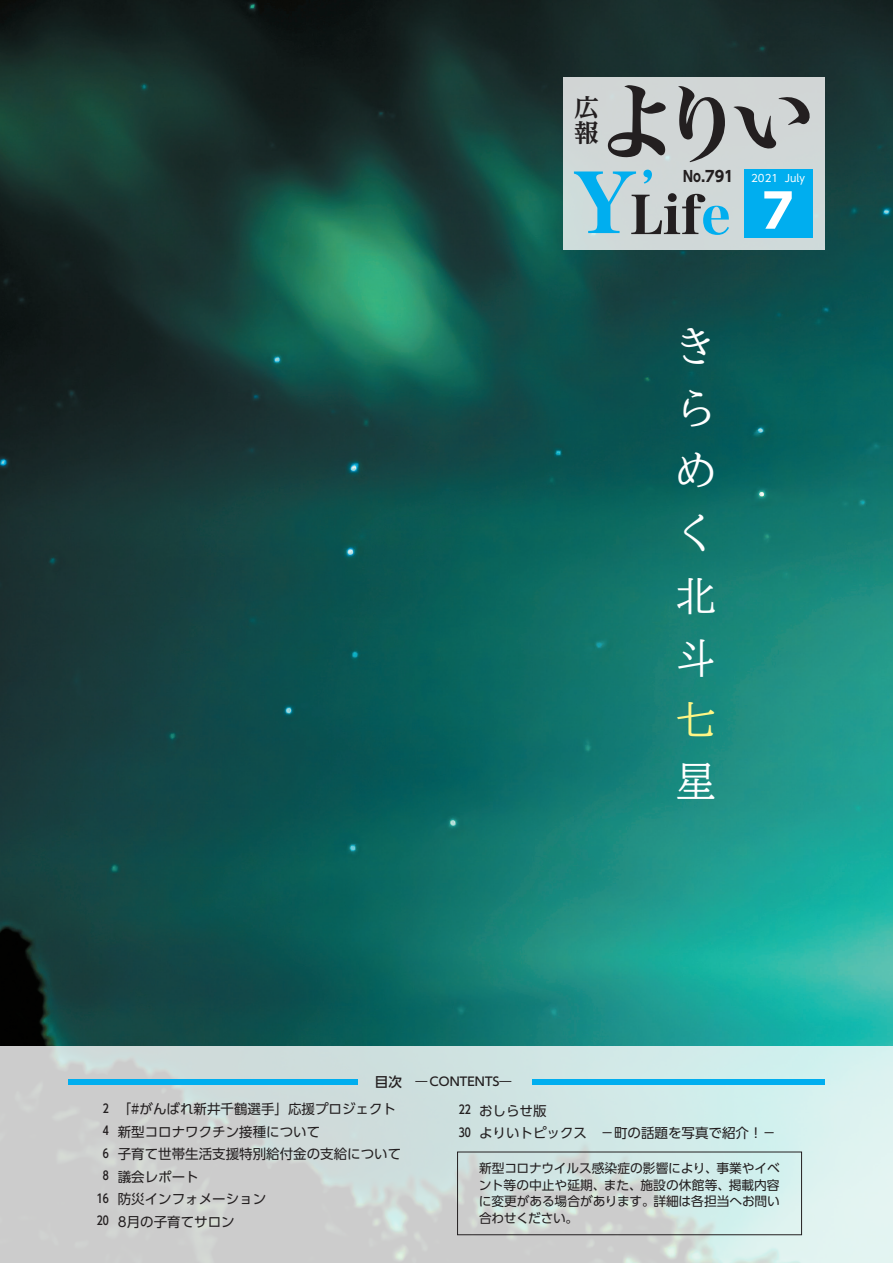
<style>
.page{position:relative;width:893px;height:1263px;background:#fff}
.page>*{position:absolute;margin:0;border:0;box-sizing:border-box;transform-origin:0 0}
.t1{font:700 46.5px "UD Shin Go Pro";color:#fff;scale:1.3 1}
.t2{font:41.4px/62.2px "BIZ UD Mincho Medium";color:#fff}
.t3{font:41.4px "BIZ UD Mincho Medium";color:#fff685}
.t4{font:700 24.75px/24.8px "UD Reimin Pro";color:#231f20}
.t5{font:13.5px/22.5px "UD Shin Go Pro";color:#231f20}
.t6{font:12.75px/16.5px "UD Shin Go Pro";letter-spacing:-.005em;color:#231f20;text-align:justify}
.t7{font:500 12px "UD Shin Go Pro";letter-spacing:-.255em;color:#231f20}
.t8{font:500 12px/22.5px "UD Shin Go Pro";letter-spacing:-.17em;color:#231f20;text-align:center}
.t9{font:10.2px "UD Shin Go Pro";color:#fff}
.s1{font-weight:700;font-size:15px;color:#231f20}
.s2{font-size:13.5px}
</style>
<div class="page">
<img style="left:0;top:0;width:893px;height:1046px">
<svg style="left:0;top:1046px;width:893px;height:217px;background:#cfdcdb"></svg>
<div style="left:457px;top:1152px;width:345px;height:83px;border:1px solid #231f20"></div>
<div style="left:68px;top:1079px;width:289px;height:5px;background:#00aeef"></div>
<div style="left:533px;top:1079px;width:292px;height:5px;background:#00aeef"></div>
<div style="left:563px;top:77px;width:262px;height:173px;background:#d1d7d7"></div>
<svg style="left:574px;top:170px;width:155px;height:65px"></svg>
<div style="left:744px;top:169px;width:69px;height:69px;background:#00aeef"></div>
<svg style="left:608px;top:85px;width:58px;height:72px"></svg>
<svg style="left:678px;top:86px;width:47px;height:76px"></svg>
<svg style="left:733px;top:97px;width:77px;height:52px"></svg>
<h3 class="t4" style="left:574px;top:95px;width:26px">広報</h3>
<p class="t9" style="left:683px;top:170px;width:123px"><span class="s1">No.791</span> 2021 July</p>
<h2 class="t2" style="left:675px;top:315px;width:41px">きらめく北斗</h2>
<h2 class="t3" style="left:675px;top:698px;width:41px">七</h2>
<h2 class="t2" style="left:675px;top:750px;width:41px">星</h2>
<h1 class="t1" style="left:763px;top:173px;width:25px">7</h1>
<p class="t7" style="left:375px;top:1072px;width:138px"><span class="s2">目次　</span>― ＣＯＮＴＥＮＴＳ―</p>
<p class="t8" style="left:459px;top:1098px;width:13px;text-align:left">22<br>30</p>
<p class="t5" style="left:479px;top:1099px;width:299px">おしらせ版<br>よりいトピックス　－町の話題を写真で紹介！－</p>
<p class="t8" style="left:97px;top:1096px;width:13px">2<br>4<br>6<br>8<br>16<br>20</p>
<p class="t5" style="left:118px;top:1097px;width:285px">「#がんばれ新井千鶴選手」応援プロジェクト新型コロナワクチン接種について<br>子育て世帯生活支援特別給付金の支給について議会レポート<br>防災インフォメーション　<br>8月の子育てサロン　</p>
<p class="t6" style="left:479px;top:1160px;width:303px">新型コロナウイルス感染症の影響により、事業やイベント等の中止や延期、また、施設の休館等、掲載内容に変更がある場合があります。詳細は各担当へお問い合わせください。</p>
</div>
